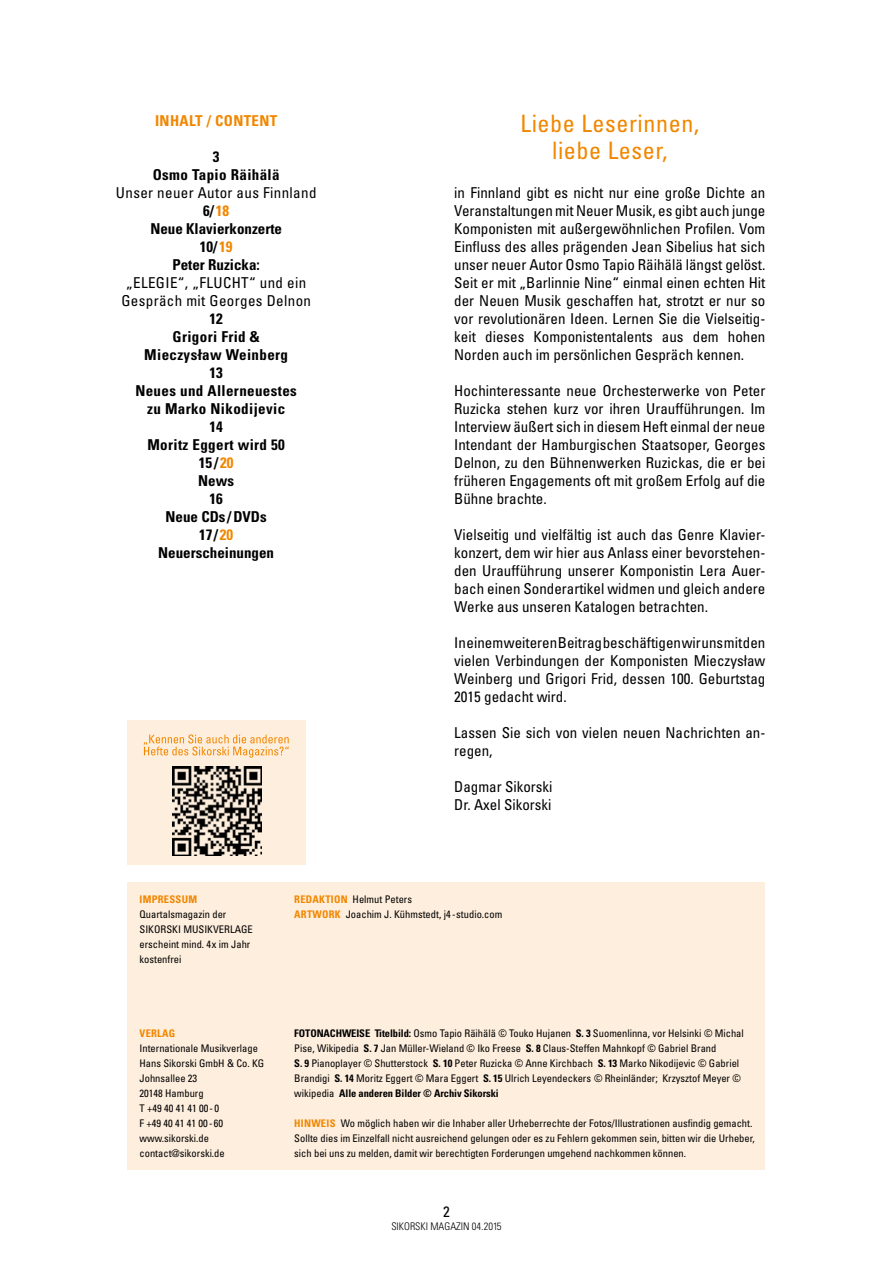
<style>
.page{position:relative;width:893px;height:1263px;background:#fff}
.page>*{position:absolute;margin:0;border:0;box-sizing:border-box;transform-origin:0 0}
.t1{font:condensed 24px/27px "Univers LT Std";letter-spacing:.025em;color:#f18700;text-align:center}
.t2{font:condensed 15px/18px "Univers LT Std";color:#000;text-align:justify}
.t3{font:700 condensed 15px/18px "Univers LT Std";letter-spacing:.025em;color:#000;text-align:center}
.t4{font:700 condensed 15px/18px "Univers LT Std";color:#000;text-align:center}
.t5{font:condensed 15px/18px "Univers LT Std";letter-spacing:.025em;color:#000;text-align:center}
.t6{font:700 condensed 15px "Univers LT Std";letter-spacing:.025em;color:#f18700}
.t7{font:condensed 10.5px/15px "Univers LT Std";color:#000}
.t8{font:300 condensed 10.5px "Univers LT Std";color:#000}
.t9{font:700 condensed 10.5px "Univers LT Std";letter-spacing:.025em;color:#f18700}
.s1{font-weight:400}
.s2{color:#f18700}
.s3{font-weight:700;color:#f18700}
.s4{font-weight:700}
</style>
<div class="page">
<div style="left:128px;top:882px;width:637px;height:287px;background:#feeedd"></div>
<div style="left:128px;top:720px;width:178px;height:144px;background:#feeedd"></div>
<svg style="left:144px;top:734px;width:145px;height:24px"></svg>
<img style="left:172px;top:766px;width:90px;height:89px">
<p class="t6" style="left:155px;top:111px;width:124px">INHALT / CONTENT</p>
<p class="t3" style="left:153px;top:148px;width:128px">3<br>Osmo Tapio Räihälä</p>
<p class="t4" style="left:116px;top:184px;width:202px"><span class="s1">Unser neuer Autor aus Finnland<br></span>6/ <span class="s2">18<br></span>Neue Klavierkonzerte<br>10/ <span class="s2">19<br></span>Peter Ruzicka:</p>
<p class="t5" style="left:121px;top:273px;width:191px">„ELEGIE“, „FLUCHT“ und ein<br>Gespräch mit Georges Delnon</p>
<p class="t3" style="left:135px;top:310px;width:163px">12<br>Grigori Frid &amp;<br>Mieczysław Weinberg<br>13<br>Neues und Allerneuestes zu Marko Nikodijevic<br>14<br>Moritz Eggert wird 50<br>15/<span class="s2">20<br></span>News<br>16<br>Neue CDs/ DVDs<br>17/<span class="s2">20<br></span>Neuerscheinungen</p>
<h1 class="t1" style="left:520px;top:110px;width:180px">Liebe Leserinnen, liebe Leser,</h1>
<p class="t2" style="left:454px;top:183px;width:313px">in Finnland gibt es nicht nur eine große Dichte an Veranstaltungen mit Neuer Musik, es gibt auch junge Komponisten mit außergewöhnlichen Profilen. Vom Einfluss des alles prägenden Jean Sibelius hat sich unser neuer Autor Osmo Tapio Räihälä längst gelöst.<br>Seit er mit „Barlinnie Nine“ einmal einen echten Hit der Neuen Musik geschaffen hat, strotzt er nur so vor revolutionären Ideen. Lernen Sie die Vielseitig&shy;keit dieses Komponistentalents aus dem hohen Norden auch im persönlichen Gespräch kennen.</p>
<p class="t2" style="left:454px;top:381px;width:313px">Hochinteressante neue Orchesterwerke von Peter Ruzicka stehen kurz vor ihren Uraufführungen. Im Interview äußert sich in diesem Heft einmal der neue Intendant der Hamburgischen Staatsoper, Georges Delnon, zu den Bühnenwerken Ruzickas, die er bei früheren Engagements oft mit großem Erfolg auf die Bühne brachte.</p>
<p class="t2" style="left:454px;top:525px;width:313px">Vielseitig und vielfältig ist auch das Genre Klavier&shy;konzert, dem wir hier aus Anlass einer bevorstehen&shy;den Uraufführung unserer Komponistin Lera Auer&shy;bach einen Sonderartikel widmen und gleich andere Werke aus unseren Katalogen betrachten.</p>
<p class="t2" style="left:454px;top:633px;width:313px">In einem weiteren Beitrag beschäftigen wir uns mit den vielen Verbindungen der Komponisten Mieczysław Weinberg und Grigori Frid, dessen 100. Geburtstag 2015 gedacht wird.</p>
<p class="t2" style="left:454px;top:723px;width:313px">Lassen Sie sich von vielen neuen Nachrichten an&shy;regen,</p>
<p class="t2" style="left:454px;top:777px;width:100px">Dagmar Sikorski<br>Dr. Axel Sikorski</p>
<p class="t9" style="left:140px;top:893px;width:59px">IMPRESSUM</p>
<p class="t7" style="left:140px;top:907px;width:115px">Quartalsmagazin der<br>SIKORSKI MUSIKVERLAGE erscheint mind. 4x im Jahr kostenfrei</p>
<p class="t9" style="left:140px;top:1026px;width:37px">VERLAG</p>
<p class="t7" style="left:140px;top:1040px;width:126px">Internationale Musikverlage<br>Hans Sikorski GmbH &amp; Co. KG<br>Johnsallee 23<br>20148 Hamburg<br>T +49 40 41 41 00 - 0<br>F +49 40 41 41 00 - 60 www.sikorski.de contact@sikorski.de</p>
<p class="t7" style="left:294px;top:892px;width:210px"><span class="s3">REDAKTION</span> Helmut Peters<br><span class="s3">ARTWORK</span> Joachim J. Kühmstedt, j4 -studio.com</p>
<p class="t7" style="left:294px;top:1025px;width:451px"><span class="s4">FOTONACHWEISE Titelbild:</span> Osmo Tapio Räihälä © Touko Hujanen <span class="s4">S. 3</span> Suomenlinna, vor Helsinki © Michal Pise, Wikipedia <span class="s4">S. 7</span> Jan Müller-Wieland © Iko Freese <span class="s4">S. 8</span> Claus-Steffen Mahnkopf © Gabriel Brand<br><span class="s4">S. 9</span> Pianoplayer © Shutterstock <span class="s4">S. 10</span> Peter Ruzicka © Anne Kirchbach <span class="s4">S. 13</span> Marko Nikodijevic © Gabriel Brandigi <span class="s4">S. 14</span> Moritz Eggert © Mara Eggert <span class="s4">S. 15</span> Ulrich Leyendeckers © Rheinländer; Krzysztof Meyer © wikipedia <span class="s4">Alle anderen Bilder © Archiv Sikorski</span></p>
<p class="t7" style="left:294px;top:1115px;width:462px"><span class="s3">HINWEIS</span> Wo möglich haben wir die Inhaber aller Urheberrechte der Fotos/Illustrationen ausfindig gemacht.<br>Sollte dies im Einzelfall nicht ausreichend gelungen oder es zu Fehlern gekommen sein, bitten wir die Urheber, sich bei uns zu melden, damit wir berechtigten Forderungen umgehend nachkommen können.</p>
<p class="t2" style="left:443px;top:1202px;width:8px">2</p>
<p class="t8" style="left:391px;top:1219px;width:112px">SIKORSKI MAGAZIN 04.2015</p>
</div>
